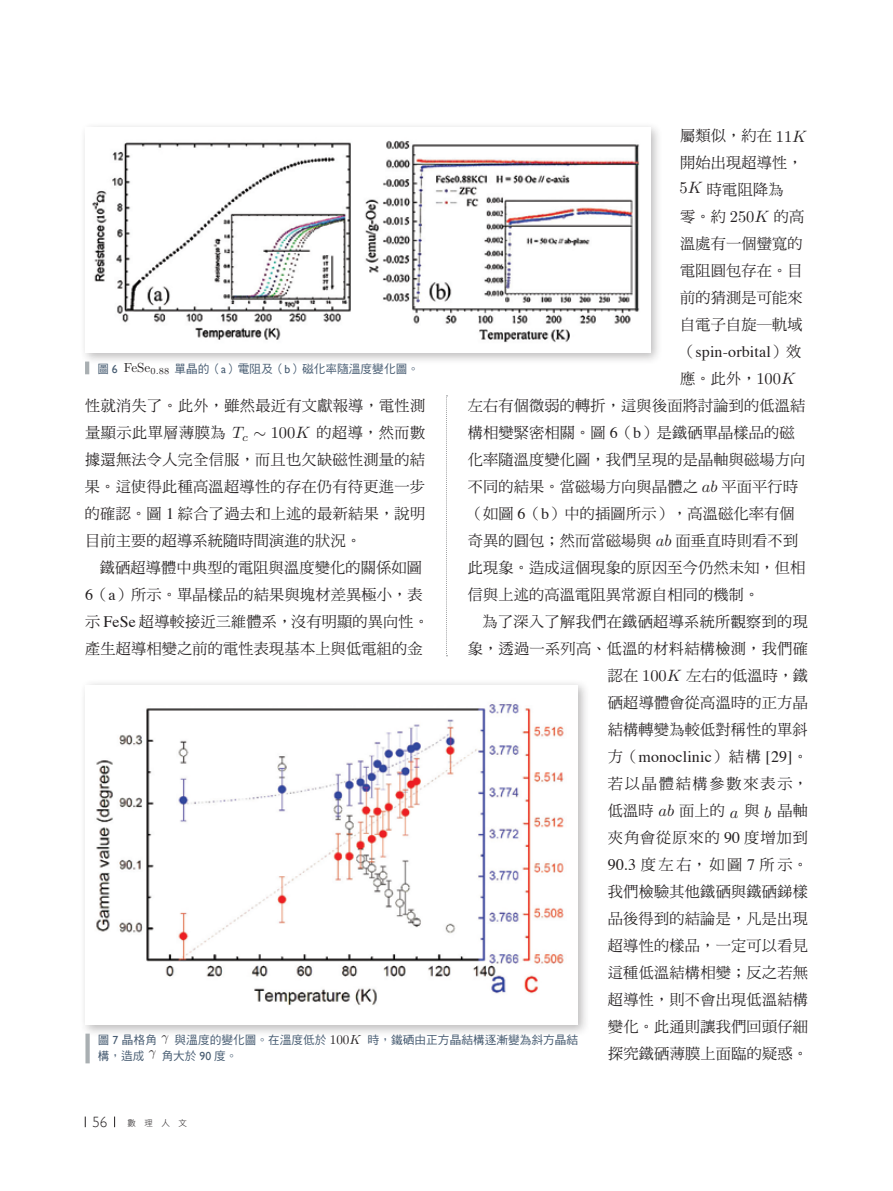
<style>
.page{position:relative;width:893px;height:1191px;background:#fff}
.page>*{position:absolute;margin:0;border:0;box-sizing:border-box;transform-origin:0 0}
.t1{font:15.9px "Times";letter-spacing:.01em;color:#231f20}
.t2{font:15.15px/27px "DF Ming Std W5";letter-spacing:.01em;color:#231f20}
.t3{font:15.15px "DF Ming Std W5";letter-spacing:.03em;color:#231f20}
.t4{font:300 14.85px "Gill Sans";color:#231f20}
.t5{font:11.7px/16px "DF Hei Std W5";color:#465b71}
.t6{font:8.55px "DF Hei Std W3";color:#231f20}
.s1{font-family:"CMR10";font-size:16.5px}
.s2{font-family:"CMMI10";font-size:16.5px}
.s3{font-family:"DF Ming Std W5";font-size:15.15px}
.s4{font-family:"Times";font-size:15.9px}
.s5{font-family:"Gill Sans"}
.s6{font-family:"CMR10";font-size:13.2px;color:#231f20}
.s7{font-family:"CMSY10";font-size:16.5px}
.s8{font-family:"CMMI10";font-size:13.2px;color:#231f20}
</style>
<div class="page">
<svg style="left:446px;top:395px;width:1px;height:261px"></svg>
<div style="left:79px;top:122px;width:583px;height:243px;background:#231f20;opacity:.3"></div>
<img style="left:85px;top:128px;width:565px;height:225px">
<hr style="left:85px;top:361px;width:4px;height:13px;background:#a9afb2">
<div style="left:79px;top:679px;width:511px;height:358px;background:#231f20;opacity:.3"></div>
<div style="left:85px;top:685px;width:493px;height:340px;background:#fff"></div>
<img style="left:96px;top:704px;width:468px;height:301px">
<div style="left:85px;top:1033px;width:5px;height:30px;background:#a9afb2"></div>
<p class="t2" style="left:680px;top:121px;width:128px">屬類似，約在 <span class="s1">11</span><span class="s2">K</span>開始出現超導性，<br><span class="s1">5</span><span class="s2">K</span> 時電阻降為<br>零。約 <span class="s1">250</span><span class="s2">K</span> 的高溫處有一個蠻寬的電阻圓包存在。目前的猜測是可能來自電子自旋─軌域</p>
<p class="t1" style="left:680px;top:336px;width:123px"><span class="s3">（</span>spin-orbital<span class="s3">）效</span></p>
<p class="t2" style="left:680px;top:364px;width:116px">應。此外，<span class="s1">100</span><span class="s2">K</span></p>
<p class="t2" style="left:468px;top:391px;width:339px">左右有個微弱的轉折，這與後面將討論到的低溫結</p>
<p class="t2" style="left:468px;top:418px;width:328px">構相變緊密相關。圖 <span class="s4">6</span>（<span class="s4">b</span>）是鐵硒單晶樣品的磁</p>
<p class="t2" style="left:468px;top:445px;width:339px">化率隨溫度變化圖，我們呈現的是晶軸與磁場方向</p>
<p class="t2" style="left:468px;top:472px;width:332px">不同的結果。當磁場方向與晶體之 <span class="s2">ab</span> 平面平行時</p>
<p class="t2" style="left:468px;top:499px;width:328px">（如圖 <span class="s4">6</span>（<span class="s4">b</span>）中的插圖所示），高溫磁化率有個</p>
<p class="t2" style="left:468px;top:526px;width:332px">奇異的圓包；然而當磁場與 <span class="s2">ab</span> 面垂直時則看不到</p>
<p class="t2" style="left:468px;top:553px;width:339px">此現象。造成這個現象的原因至今仍然未知，但相</p>
<p class="t2" style="left:468px;top:580px;width:293px">信與上述的高溫電阻異常源自相同的機制。</p>
<p class="t2" style="left:483px;top:607px;width:327px">為了深入了解我們在鐵硒超導系統所觀察到的現</p>
<p class="t2" style="left:468px;top:634px;width:342px">象，透過一系列高、低溫的材料結構檢測，我們確</p>
<p class="t2" style="left:608px;top:661px;width:202px">認在 <span class="s1">100</span><span class="s2">K</span> 左右的低溫時，鐵</p>
<p class="t2" style="left:608px;top:688px;width:201px">硒超導體會從高溫時的正方晶</p>
<p class="t2" style="left:608px;top:715px;width:201px">結構轉變為較低對稱性的單斜</p>
<p class="t1" style="left:608px;top:741px;width:202px"><span class="s3">方（</span>monoclinic<span class="s3">）結構</span> [29]<span class="s3">。</span></p>
<p class="t2" style="left:608px;top:769px;width:202px;text-align:justify">若以晶體結構參數來表示，低溫時 <span class="s2">ab</span> 面上的 <span class="s2">a</span> 與 <span class="s2">b</span> 晶軸夾角會從原來的 <span class="s4">90</span> 度增加到<span class="s4">90.3</span> 度左右，如圖 <span class="s4">7</span> 所示。我們檢驗其他鐵硒與鐵硒銻樣品後得到的結論是，凡是出現超導性的樣品，一定可以看見這種低溫結構相變；反之若無超導性，則不會出現低溫結構變化。此通則讓我們回頭仔細探究鐵硒薄膜上面臨的疑惑。</p>
<p class="t5" style="left:97px;top:360px;width:323px">圖 <span class="s5">6</span> <span class="s6">FeSe</span><sub>0</sub><sub>.</sub><sub>88</sub> 單晶的（<span class="s5">a</span>）電阻及（<span class="s5">b</span>）磁化率隨溫度變化圖。</p>
<p class="t2" style="left:85px;top:391px;width:342px">性就消失了。此外，雖然最近有文獻報導，電性測</p>
<p class="t3" style="left:85px;top:424px;width:342px">量顯示此單層薄膜為 <span class="s2">T</span><sub>c</sub> <span class="s7">⇠</span> <span class="s1">100</span><span class="s2">K</span> 的超導，然而數</p>
<p class="t2" style="left:85px;top:445px;width:342px">據還無法令人完全信服，而且也欠缺磁性測量的結</p>
<p class="t2" style="left:85px;top:472px;width:342px">果。這使得此種高溫超導性的存在仍有待更進一步</p>
<p class="t2" style="left:85px;top:499px;width:342px">的確認。圖 <span class="s4">1</span> 綜合了過去和上述的最新結果，說明</p>
<p class="t2" style="left:85px;top:526px;width:278px">目前主要的超導系統隨時間演進的狀況。</p>
<p class="t2" style="left:100px;top:553px;width:324px">鐵硒超導體中典型的電阻與溫度變化的關係如圖</p>
<p class="t2" style="left:85px;top:580px;width:339px"><span class="s4">6</span>（<span class="s4">a</span>）所示。單晶樣品的結果與塊材差異極小，表</p>
<p class="t2" style="left:85px;top:607px;width:345px">示 <span class="s4">FeSe</span> 超導較接近三維體系，沒有明顯的異向性。</p>
<p class="t2" style="left:85px;top:634px;width:339px">產生超導相變之前的電性表現基本上與低電組的金</p>
<p class="t5" style="left:98px;top:1031px;width:482px">圖 <span class="s5">7</span> 晶格角 <sup>γ</sup> 與溫度的變化圖。在溫度低於 <span class="s6">100</span><span class="s8">K</span> 時，鐵硒由正方晶結構逐漸變為斜方晶結構，造成 <sup>γ</sup> 角大於 <span class="s5">90</span> 度。</p>
<p class="t4" style="left:92px;top:1113px;width:16px">56</p>
<p class="t6" style="left:128px;top:1118px;width:61px">數　理　人　文</p>
</div>
